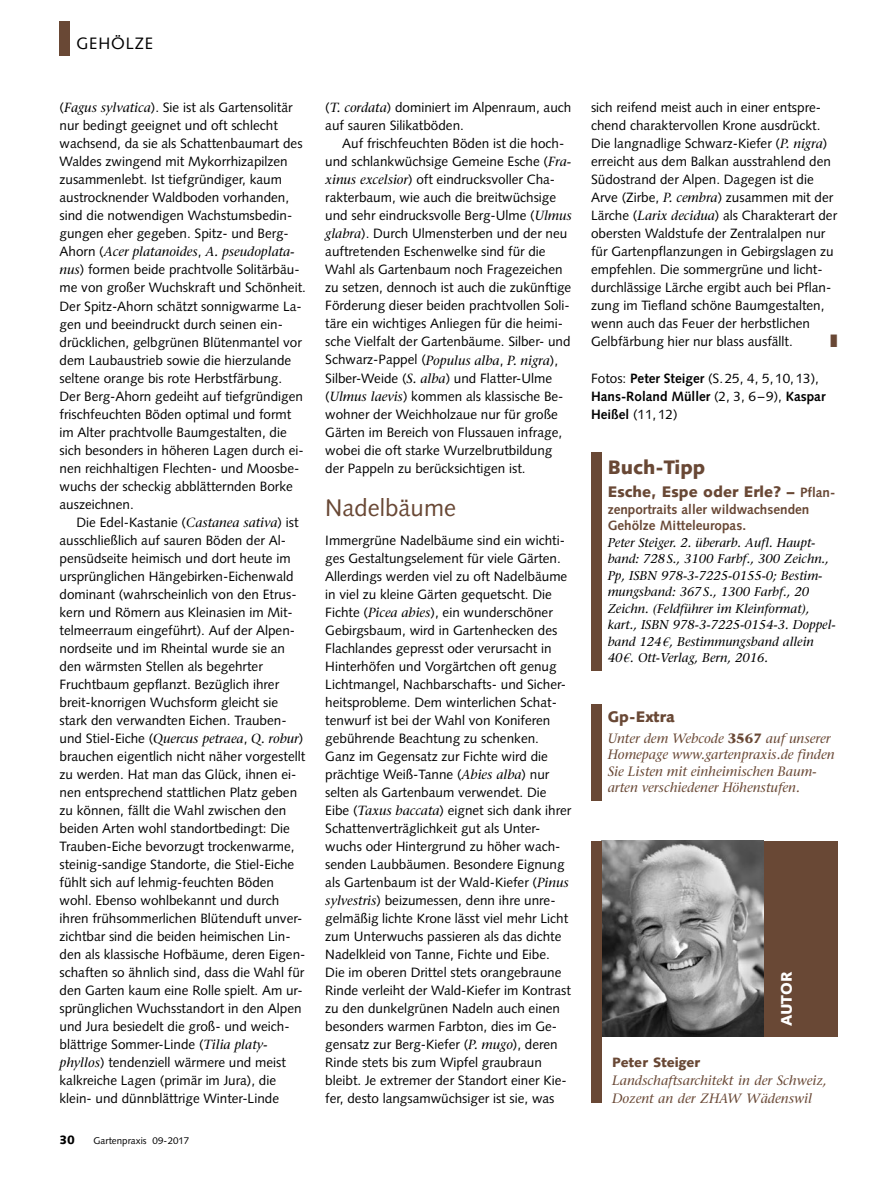
<style>
.page{position:relative;width:893px;height:1191px;background:#fff}
.page>*{position:absolute;margin:0;border:0;box-sizing:border-box;transform-origin:0 0}
.t1{font:24px "Syntax LT Std";color:#694835}
.t2{font:900 19.5px "Syntax LT Std";color:#694835}
.t3{font:16.5px "Syntax LT Std";letter-spacing:.05em;color:#000}
.t4{font:900 15.3px "Syntax LT Std";color:#694835}
.t5{font:900 15.3px "Syntax LT Std";color:#fff}
.t6{font:13.5px/18px "Syntax LT Std";color:#000}
.t7{font:italic 13.5px/16.5px "Stone Serif";color:#694835}
.t8{font:700 13.5px/18px "Syntax LT Std";color:#000}
.t9{font:700 13.5px/16.5px "Syntax LT Std";color:#694835}
.t10{font:900 13.5px "Syntax LT Std";color:#694835}
.t11{font:italic 13.2px "Stone Serif";color:#000}
.t12{font:italic 12.75px/16.5px "Stone Serif";color:#000}
.t13{font:900 12px "Syntax LT Std";color:#000}
.t14{font:9.75px "Syntax LT Std";color:#000}
.s1{font-family:"Stone Serif";font-style:italic;font-size:13.2px}
.s2{font-family:"Syntax LT Std";font-style:normal;font-size:13.5px}
.s3{font-weight:400}
.s4{font-weight:700;font-size:13.5px}
.s5{font-family:"Times New Roman"}
.s6{font-weight:700;font-style:normal}
</style>
<div class="page">
<div style="left:60px;top:21px;width:10px;height:34px;background:#694835"></div>
<div style="left:591px;top:704px;width:11px;height:96px;background:#694835"></div>
<div style="left:591px;top:452px;width:11px;height:218px;background:#694835"></div>
<div style="left:747px;top:841px;width:91px;height:195px;background:#694835"></div>
<img style="left:602px;top:841px;width:161px;height:195px">
<div style="left:591px;top:841px;width:11px;height:261px;background:#694835"></div>
<p class="t3" style="left:77px;top:34px;width:78px">GEHÖLZE</p>
<p class="t6" style="left:60px;top:99px;width:245px">(<span class="s1">Fagus sylvatica</span>). Sie ist als Gartensolitär nur bedingt geeignet und oft schlecht wachsend, da sie als Schattenbaumart des Waldes zwingend mit Mykorrhizapilzen zusammenlebt. Ist tiefgründiger, kaum austrocknender Waldboden vorhanden, sind die notwendigen Wachstumsbedin&shy;gungen eher gegeben. Spitz- und Berg-</p>
<p class="t11" style="left:60px;top:244px;width:237px"><span class="s2">Ahorn (</span>Acer platanoides<span class="s2">,</span> A. pseudoplata-</p>
<p class="t6" style="left:60px;top:261px;width:248px"><span class="s1">nus</span>) formen beide prachtvolle Solitärbäu&shy;me von großer Wuchskraft und Schönheit.<br>Der Spitz-Ahorn schätzt sonnigwarme La&shy;gen und beeindruckt durch seinen ein&shy;drücklichen, gelbgrünen Blütenmantel vor dem Laubaustrieb sowie die hierzulande seltene orange bis rote Herbstfärbung.<br>Der Berg-Ahorn gedeiht auf tiefgründigen frischfeuchten Böden optimal und formt im Alter prachtvolle Baumgestalten, die sich besonders in höheren Lagen durch ei&shy;nen reichhaltigen Flechten- und Moosbe&shy;wuchs der scheckig abblätternden Borke auszeichnen.</p>
<p class="t6" style="left:60px;top:513px;width:241px;text-indent:17px">Die Edel-Kastanie (<span class="s1">Castanea sativa</span>) ist ausschließlich auf sauren Böden der Al&shy;pensüdseite heimisch und dort heute im ursprünglichen Hängebirken-Eichenwald dominant (wahrscheinlich von den Etrus&shy;kern und Römern aus Kleinasien im Mit&shy;telmeerraum eingeführt). Auf der Alpen&shy;nordseite und im Rheintal wurde sie an den wärmsten Stellen als begehrter Fruchtbaum gepflanzt. Bezüglich ihrer breit-knorrigen Wuchsform gleicht sie stark den verwandten Eichen. Trauben-</p>
<p class="t11" style="left:60px;top:730px;width:245px"><span class="s2">und Stiel-Eiche (</span>Quercus petraea<span class="s2">,</span> Q. robur<span class="s2">)</span></p>
<p class="t6" style="left:60px;top:747px;width:247px">brauchen eigentlich nicht näher vorgestellt zu werden. Hat man das Glück, ihnen ei&shy;nen entsprechend stattlichen Platz geben zu können, fällt die Wahl zwischen den beiden Arten wohl standortbedingt: Die Trauben-Eiche bevorzugt trockenwarme, steinig-sandige Standorte, die Stiel-Eiche fühlt sich auf lehmig-feuchten Böden wohl. Ebenso wohlbekannt und durch ihren frühsommerlichen Blütenduft unver&shy;zichtbar sind die beiden heimischen Lin&shy;den als klassische Hofbäume, deren Eigen&shy;schaften so ähnlich sind, dass die Wahl für den Garten kaum eine Rolle spielt. Am ur&shy;sprünglichen Wuchsstandort in den Alpen und Jura besiedelt die groß- und weich&shy;blättrige Sommer-Linde (<span class="s1">Tilia platy&shy;phyllos</span>) tendenziell wärmere und meist kalkreiche Lagen (primär im Jura), die klein- und dünnblättrige Winter-Linde</p>
<p class="t13" style="left:60px;top:1132px;width:17px">30</p>
<p class="t14" style="left:94px;top:1135px;width:97px">Gartenpraxis 09-2017</p>
<p class="t6" style="left:325px;top:99px;width:248px">(<span class="s1">T. cordata</span>) dominiert im Alpenraum, auch auf sauren Silikatböden.</p>
<p class="t6" style="left:325px;top:135px;width:248px;text-indent:17px">Auf frischfeuchten Böden ist die hoch&shy;und schlankwüchsige Gemeine Esche (<span class="s1">Fra&shy;xinus excelsior</span>) oft eindrucksvoller Cha&shy;rakterbaum, wie auch die breitwüchsige und sehr eindrucksvolle Berg-Ulme (<span class="s1">Ulmus glabra</span>). Durch Ulmensterben und der neu auftretenden Eschenwelke sind für die Wahl als Gartenbaum noch Fragezeichen zu setzen, dennoch ist auch die zukünftige Förderung dieser beiden prachtvollen Soli&shy;täre ein wichtiges Anliegen für die heimi&shy;sche Vielfalt der Gartenbäume. Silber- und Schwarz-Pappel (<span class="s1">Populus alba</span>, <span class="s1">P. nigra</span>), Silber-Weide (<span class="s1">S. alba</span>) und Flatter-Ulme (<span class="s1">Ulmus laevis</span>) kommen als klassische Be&shy;wohner der Weichholzaue nur für große Gärten im Bereich von Flussauen infrage, wobei die oft starke Wurzelbrutbildung der Pappeln zu berücksichtigen ist.</p>
<h1 class="t1" style="left:325px;top:493px;width:132px">Nadelbäume</h1>
<p class="t6" style="left:325px;top:531px;width:248px">Immergrüne Nadelbäume sind ein wichti&shy;ges Gestaltungselement für viele Gärten.<br>Allerdings werden viel zu oft Nadelbäume in viel zu kleine Gärten gequetscht. Die Fichte (<span class="s1">Picea abies</span>), ein wunderschöner Gebirgsbaum, wird in Gartenhecken des Flachlandes gepresst oder verursacht in Hinterhöfen und Vorgärtchen oft genug Lichtmangel, Nachbarschafts- und Sicher&shy;heitsprobleme. Dem winterlichen Schat&shy;tenwurf ist bei der Wahl von Koniferen gebührende Beachtung zu schenken.<br>Ganz im Gegensatz zur Fichte wird die prächtige Weiß-Tanne (<span class="s1">Abies alba</span>) nur selten als Gartenbaum verwendet. Die Eibe (<span class="s1">Taxus baccata</span>) eignet sich dank ihrer Schattenverträglichkeit gut als Unter&shy;wuchs oder Hintergrund zu höher wach&shy;senden Laubbäumen. Besondere Eignung als Gartenbaum ist der Wald-Kiefer (<span class="s1">Pinus sylvestris</span>) beizumessen, denn ihre unre&shy;gelmäßig lichte Krone lässt viel mehr Licht zum Unterwuchs passieren als das dichte Nadelkleid von Tanne, Fichte und Eibe.<br>Die im oberen Drittel stets orangebraune Rinde verleiht der Wald-Kiefer im Kontrast zu den dunkelgrünen Nadeln auch einen besonders warmen Farbton, dies im Ge&shy;gensatz zur Berg-Kiefer (<span class="s1">P. mugo</span>), deren Rinde stets bis zum Wipfel graubraun bleibt. Je extremer der Standort einer Kie&shy;fer, desto langsamwüchsiger ist sie, was</p>
<p class="t6" style="left:591px;top:99px;width:248px">sich reifend meist auch in einer entspre&shy;chend charaktervollen Krone ausdrückt.<br>Die langnadlige Schwarz-Kiefer (<span class="s1">P. nigra</span>) erreicht aus dem Balkan ausstrahlend den Südostrand der Alpen. Dagegen ist die Arve (Zirbe, <span class="s1">P. cembra</span>) zusammen mit der Lärche (<span class="s1">Larix decidua</span>) als Charakterart der obersten Waldstufe der Zentralalpen nur für Gartenpflanzungen in Gebirgslagen zu empfehlen. Die sommergrüne und licht&shy;durchlässige Lärche ergibt auch bei Pflan&shy;zung im Tiefland schöne Baumgestalten, wenn auch das Feuer der herbstlichen Gelbfärbung hier nur blass ausfällt.</p>
<p class="t8" style="left:591px;top:369px;width:236px"><span class="s3">Fotos:</span> Peter Steiger <span class="s3">(S.25, 4, 5,10,13),<br></span>Hans-Roland Müller <span class="s3">(2, 3, 6–9),</span> Kaspar<br>Heißel <span class="s3">(11,12)</span></p>
<h2 class="t2" style="left:608px;top:456px;width:99px">Buch-Tipp</h2>
<p class="t4" style="left:608px;top:483px;width:229px">Esche, Espe oder Erle? – <span class="s4">Pflan-</span></p>
<p class="t9" style="left:608px;top:501px;width:203px">zenportraits aller wildwachsenden<br>Gehölze Mitteleuropas.</p>
<p class="t12" style="left:608px;top:534px;width:229px">Peter Steiger. 2. überarb. Aufl. Haupt&shy;band: 728S., 3100 Farbf., 300 Zeichn., Pp, ISBN 978-3-7225-0155-0; Bestim&shy;mungsband: 367S., 1300 Farbf., 20<br>Zeichn. (Feldführer im Kleinformat), kart., ISBN 978-3-7225-0154-3. Doppel&shy;band 124<span class="s5">€</span>, Bestimmungsband allein 40<span class="s5">€</span>. Ott-Verlag, Bern, 2016.</p>
<p class="t4" style="left:608px;top:707px;width:69px">Gp-Extra</p>
<p class="t7" style="left:608px;top:729px;width:228px">Unter dem Webcode <span class="s6">3567</span> auf unserer Homepage www.gartenpraxis.de finden Sie Listen mit einheimischen Baum&shy;arten verschiedener Höhenstufen.</p>
<p class="t5" style="left:777px;top:1026px;width:56px;rotate:-90deg">AUTOR</p>
<p class="t10" style="left:612px;top:1054px;width:89px">Peter Steiger</p>
<p class="t7" style="left:612px;top:1071px;width:216px;line-height:18px">Landschaftsarchitekt in der Schweiz,<br>Dozent an der ZHAW Wädenswil</p>
</div>
